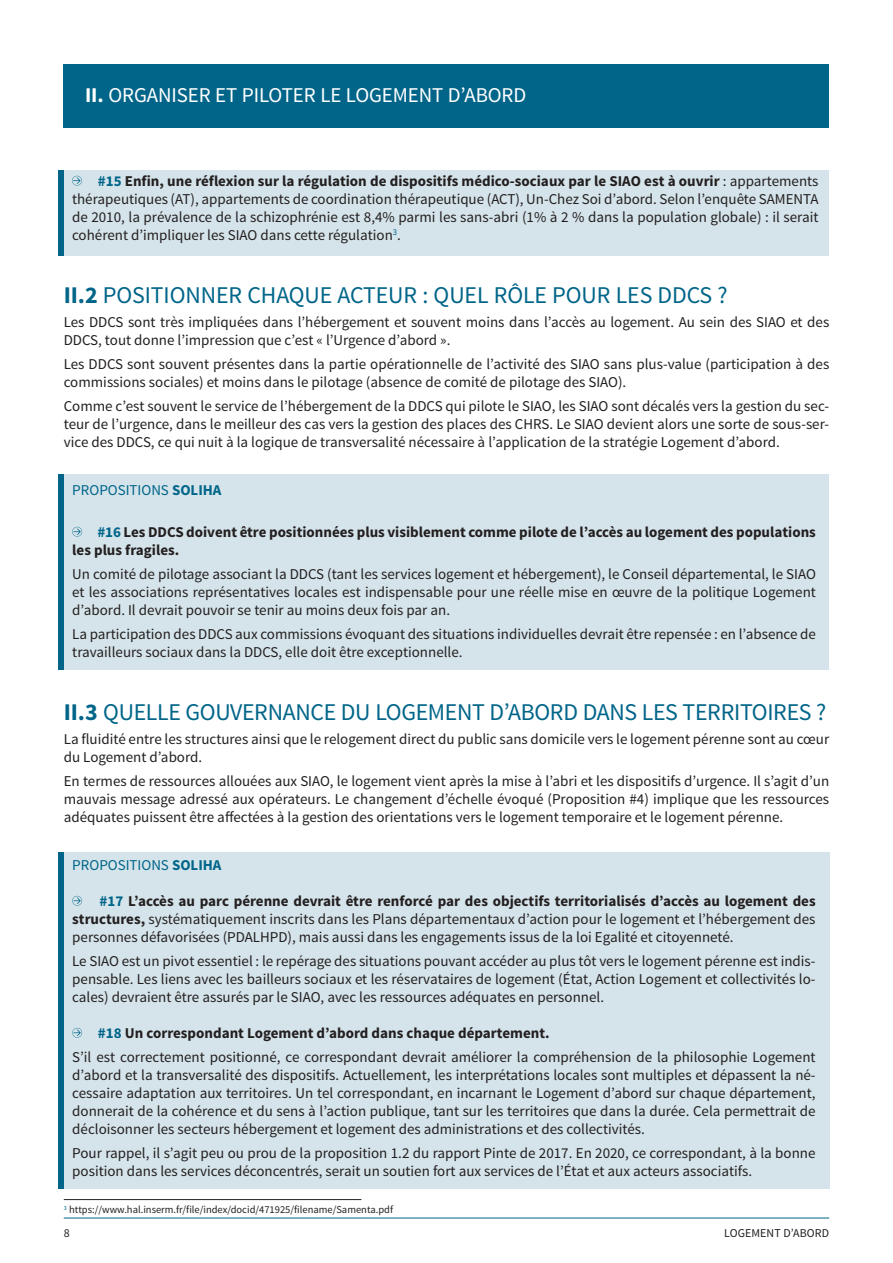
<style>
.page{position:relative;width:893px;height:1263px;background:#fff}
.page>*{position:absolute;margin:0;border:0;box-sizing:border-box;transform-origin:0 0}
.TITRE_2{font:24px "Source Sans Pro";letter-spacing:-.015em;color:#006589}
.TITRE_1{font:21px "Source Sans Pro";letter-spacing:-.005em;color:#fff}
.t1{font:15px/18px "Source Sans Pro";color:#231f20;text-align:justify}
.t2{font:700 15px/18px "Source Sans Pro";color:#231f20}
.t3{font:15px "Source Sans Pro";color:#006589}
.t4{font:12px "Source Sans Pro";letter-spacing:.01em;color:#231f20}
.t5{font:10.5px "Source Sans Pro";color:#231f20}
.s1{font-weight:700}
.s2{font-weight:700;color:#006589}
.s3{color:#006589}
</style>
<div class="page">
<hr style="left:64px;top:1218px;width:765px;height:1px;background:#006589">
<div style="left:64px;top:852px;width:766px;height:336px;background:#d5e4ea"></div>
<div style="left:58px;top:170px;width:771px;height:85px;background:#d5e4ea"></div>
<div style="left:64px;top:474px;width:765px;height:196px;background:#d5e4ea"></div>
<div style="left:59px;top:474px;width:5px;height:196px;background:#006589"></div>
<svg style="left:72px;top:176px;width:10px;height:10px"></svg>
<svg style="left:72px;top:527px;width:10px;height:10px"></svg>
<svg style="left:72px;top:896px;width:10px;height:10px"></svg>
<svg style="left:72px;top:1028px;width:10px;height:10px"></svg>
<div style="left:59px;top:852px;width:5px;height:336px;background:#006589"></div>
<div style="left:64px;top:64px;width:765px;height:64px;background:#006589"></div>
<div style="left:58px;top:170px;width:6px;height:85px;background:#006589"></div>
<hr style="left:64px;top:1199px;width:297px;height:1px;background:#231f20">
<p class="TITRE_1" style="left:85px;top:82px;width:443px"><span class="s1">II.</span> ORGANISER ET PILOTER LE LOGEMENT D’ABORD</p>
<p class="t1" style="left:72px;top:172px;width:748px;text-indent:26px"><span class="s2">#15</span> <span class="s1">Enfin, une réflexion sur la régulation de dispositifs médico-sociaux par le SIAO est à ouvrir</span> : appartements thérapeutiques (AT), appartements de coordination thérapeutique (ACT), Un-Chez Soi d’abord. Selon l’enquête SAMENTA de 2010, la prévalence de la schizophrénie est 8,4% parmi les sans-abri (1% à 2 % dans la population globale) : il serait cohérent d’impliquer les SIAO dans cette régulation<sup>3</sup>.</p>
<p class="TITRE_2" style="left:64px;top:280px;width:665px"><span class="s1">II.2</span> POSITIONNER CHAQUE ACTEUR : QUEL RÔLE POUR LES DDCS ?</p>
<p class="t1" style="left:64px;top:313px;width:767px">Les DDCS sont très impliquées dans l’hébergement et souvent moins dans l’accès au logement. Au sein des SIAO et des<br>DDCS, tout donne l’impression que c’est « l’Urgence d’abord ».</p>
<p class="t1" style="left:64px;top:355px;width:767px">Les DDCS sont souvent présentes dans la partie opérationnelle de l’activité des SIAO sans plus-value (participation à des commissions sociales) et moins dans le pilotage (absence de comité de pilotage des SIAO).</p>
<p class="t1" style="left:64px;top:397px;width:767px">Comme c’est souvent le service de l’hébergement de la DDCS qui pilote le SIAO, les SIAO sont décalés vers la gestion du sec&shy;teur de l’urgence, dans le meilleur des cas vers la gestion des places des CHRS. Le SIAO devient alors une sorte de sous-ser&shy;vice des DDCS, ce qui nuit à la logique de transversalité nécessaire à l’application de la stratégie Logement d’abord.</p>
<p class="t3" style="left:72px;top:480px;width:151px">PROPOSITIONS <span class="s1">SOLIHA</span></p>
<p class="t2" style="left:72px;top:523px;width:745px;text-indent:25px"><span class="s3">#16</span> Les DDCS doivent être positionnées plus visiblement comme pilote de l’accès au logement des populations les plus fragiles.</p>
<p class="t1" style="left:72px;top:565px;width:745px">Un comité de pilotage associant la DDCS (tant les services logement et hébergement), le Conseil départemental, le SIAO et les associations représentatives locales est indispensable pour une réelle mise en œuvre de la politique Logement d’abord. Il devrait pouvoir se tenir au moins deux fois par an.</p>
<p class="t1" style="left:72px;top:625px;width:745px">La participation des DDCS aux commissions évoquant des situations individuelles devrait être repensée : en l’absence de travailleurs sociaux dans la DDCS, elle doit être exceptionnelle.</p>
<p class="TITRE_2" style="left:64px;top:697px;width:764px"><span class="s1">II.3</span> QUELLE GOUVERNANCE DU LOGEMENT D’ABORD DANS LES TERRITOIRES ?</p>
<p class="t1" style="left:64px;top:730px;width:767px">La fluidité entre les structures ainsi que le relogement direct du public sans domicile vers le logement pérenne sont au cœur du Logement d’abord.</p>
<p class="t1" style="left:64px;top:772px;width:767px">En termes de ressources allouées aux SIAO, le logement vient après la mise à l’abri et les dispositifs d’urgence. Il s’agit d’un mauvais message adressé aux opérateurs. Le changement d’échelle évoqué (Proposition #4) implique que les ressources adéquates puissent être affectées à la gestion des orientations vers le logement temporaire et le logement pérenne.</p>
<p class="t3" style="left:72px;top:855px;width:151px">PROPOSITIONS <span class="s1">SOLIHA</span></p>
<p class="t1" style="left:72px;top:892px;width:745px;text-indent:27px"><span class="s2">#17</span> <span class="s1">L’accès au parc pérenne devrait être renforcé par des objectifs territorialisés d’accès au logement des structures,</span> systématiquement inscrits dans les Plans départementaux d’action pour le logement et l’hébergement des personnes défavorisées (PDALHPD), mais aussi dans les engagements issus de la loi Egalité et citoyenneté.</p>
<p class="t1" style="left:72px;top:952px;width:745px">Le SIAO est un pivot essentiel : le repérage des situations pouvant accéder au plus tôt vers le logement pérenne est indis&shy;pensable. Les liens avec les bailleurs sociaux et les réservataires de logement (État, Action Logement et collectivités lo&shy;cales) devraient être assurés par le SIAO, avec les ressources adéquates en personnel.</p>
<p class="t2" style="left:98px;top:1024px;width:453px"><span class="s3">#18</span> Un correspondant Logement d’abord dans chaque département.</p>
<p class="t1" style="left:72px;top:1048px;width:745px">S’il est correctement positionné, ce correspondant devrait améliorer la compréhension de la philosophie Logement d’abord et la transversalité des dispositifs. Actuellement, les interprétations locales sont multiples et dépassent la né&shy;cessaire adaptation aux territoires. Un tel correspondant, en incarnant le Logement d’abord sur chaque département, donnerait de la cohérence et du sens à l’action publique, tant sur les territoires que dans la durée. Cela permettrait de décloisonner les secteurs hébergement et logement des administrations et des collectivités.</p>
<p class="t1" style="left:72px;top:1144px;width:745px">Pour rappel, il s’agit peu ou prou de la proposition 1.2 du rapport Pinte de 2017. En 2020, ce correspondant, à la bonne position dans les services déconcentrés, serait un soutien fort aux services de l’État et aux acteurs associatifs.</p>
<p class="t5" style="left:64px;top:1203px;width:331px"><sup>3</sup> https://www.hal.inserm.fr/file/index/docid/471925/filename/Samenta.pdf</p>
<p class="t4" style="left:64px;top:1226px;width:7px">8</p>
<p class="t4" style="left:724px;top:1226px;width:107px">LOGEMENT D’ABORD</p>
</div>
